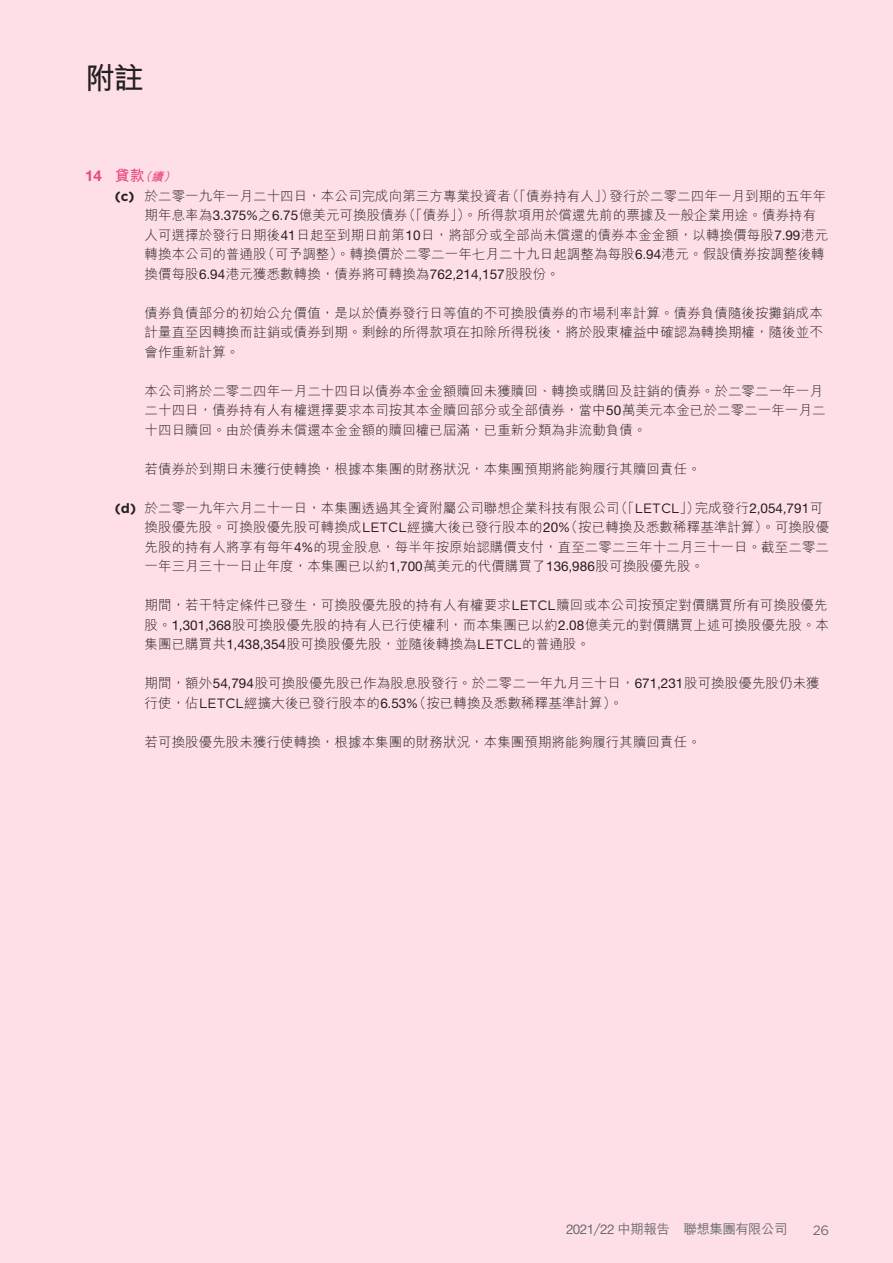
<style>
.page{position:relative;width:893px;height:1263px;background:#ffdce5}
.page>*{position:absolute;margin:0;border:0;box-sizing:border-box;transform-origin:0 0}
.t1{font:700 30px "M Hei HK";color:#231f20}
.t2{font:700 15px "M Hei HK";color:#e94882}
.t3{font:700 15px "Helvetica Neue LT Std";color:#e94882}
.t4{font:300 13.5px/19.5px "M Hei HK";letter-spacing:.005em;color:#231f20}
.t5{font:13.5px "Helvetica Neue LT Std";letter-spacing:.005em;color:#231f20}
.t6{font:13.5px "Helvetica Neue LT Std";letter-spacing:-.04em;color:#6c6d70}
.t7{font:13.5px "Gotham";letter-spacing:.005em;color:#231f20}
.t8{font:500 13.5px "M Hei HK";letter-spacing:-.04em;color:#6c6d70}
.t9{font:700 13.5px "Gotham";color:#231f20}
.t10{font:13.5px "Gotham";color:#6c6d70}
.t11{font:italic 700 12px "M Hei HK";color:#e94882}
.s1{font-family:"Helvetica Neue LT Std";font-weight:400}
.s2{font-family:"Gotham";font-weight:400}
.s3{font-family:"M Hei HK";font-weight:300}
.s4{font-family:"Gotham"}
.s5{font-family:"M Hei HK";font-weight:500}
</style>
<div class="page">
<h1 class="t1" style="left:85px;top:56px;width:60px">附註</h1>
<p class="t3" style="left:85px;top:166px;width:18px">14</p>
<p class="t2" style="left:115px;top:165px;width:32px">貸款</p>
<p class="t11" style="left:139px;top:168px;width:18px">（</p>
<p class="t11" style="left:163px;top:168px;width:18px">(</p>
<p class="t11" style="left:151px;top:168px;width:18px">續</p>
<p class="t9" style="left:115px;top:187px;width:21px">)c(</p>
<p class="t9" style="left:115px;top:499px;width:23px">d( )</p>
<p class="t4" style="left:506px;top:186px;width:110px">（「債券持有人」）</p>
<p class="t4" style="left:145px;top:186px;width:368px">於二零一九年一月二十四日，本公司完成向第三方專業投資者</p>
<p class="t4" style="left:609px;top:186px;width:219px">發行於二零二四年一月到期的五年年</p>
<p class="t4" style="left:145px;top:205px;width:264px">期年息率為<span class="s1">3</span><span class="s2">.</span><span class="s1">375</span><span class="s2">%</span>之<span class="s1">6</span><span class="s2">.</span><span class="s1">75</span>億美元可換股債券</p>
<p class="t4" style="left:145px;top:225px;width:685px">人可選擇於發行日期後<span class="s1">41</span>日起至到期日前第<span class="s1">10</span>日，將部分或全部尚未償還的債券本金金額，以轉換價每股<span class="s1">7</span><span class="s2">.</span><span class="s1">99</span>港元</p>
<p class="t4" style="left:262px;top:244px;width:565px">（可予調整）。轉換價於二零二一年七月二十九日起調整為每股<span class="s1">6</span><span class="s2">.</span><span class="s1">94</span>港元。假設債券按調整後轉</p>
<p class="t4" style="left:402px;top:205px;width:415px">（「債券」）。所得款項用於償還先前的票據及一般企業用途。債券持有</p>
<p class="t4" style="left:145px;top:244px;width:417px">轉換本公司的普通股<br>換價每股<span class="s1">6</span><span class="s2">.</span><span class="s1">94</span>港元獲悉數轉換，債券將可轉換為<span class="s1">762</span><span class="s2">,</span><span class="s1">214</span><span class="s2">,</span><span class="s1">157</span>股股份。</p>
<p class="t4" style="left:145px;top:303px;width:680px;text-align:justify">債券負債部分的初始公允價值，是以於債券發行日等值的不可換股債券的市場利率計算。債券負債隨後按攤銷成本計量直至因轉換而註銷或債券到期。剩餘的所得款項在扣除所得稅後，將於股東權益中確認為轉換期權，隨後並不會作重新計算。</p>
<p class="t4" style="left:145px;top:381px;width:682px">本公司將於二零二四年一月二十四日以債券本金金額贖回未獲贖回、轉換或購回及註銷的債券。於二零二一年一月二十四日，債券持有人有權選擇要求本司按其本金贖回部分或全部債券，當中<span class="s1">50</span>萬美元本金已於二零二一年一月二十四日贖回。由於債券未償還本金金額的贖回權已屆滿，已重新分類為非流動負債。</p>
<p class="t4" style="left:145px;top:459px;width:558px">若債券於到期日未獲行使轉換，根據本集團的財務狀況，本集團預期將能夠履行其贖回責任。</p>
<p class="t5" style="left:695px;top:500px;width:130px"><span class="s3">完成發行</span>2<span class="s4">,</span>054<span class="s4">,</span>791<span class="s3">可</span></p>
<p class="t7" style="left:614px;top:499px;width:87px"><span class="s3">（「</span>LETCL<span class="s3">」）</span></p>
<p class="t4" style="left:145px;top:498px;width:476px">於二零一九年六月二十一日，本集團透過其全資附屬公司聯想企業科技有限公司</p>
<p class="t4" style="left:565px;top:517px;width:266px">（按已轉換及悉數稀釋基準計算）。可換股優</p>
<p class="t4" style="left:145px;top:517px;width:686px">換股優先股。可換股優先股可轉換成<span class="s2">LETCL</span>經擴大後已發行股本的<span class="s1">20</span><span class="s2">%<br></span>先股的持有人將享有每年<span class="s1">4</span><span class="s2">%</span>的現金股息，每半年按原始認購價支付，直至二零二三年十二月三十一日。截至二零二一年三月三十一日止年度，本集團已以約<span class="s1">1</span><span class="s2">,</span><span class="s1">700</span>萬美元的代價購買了<span class="s1">136</span><span class="s2">,</span><span class="s1">986</span>股可換股優先股。</p>
<p class="t4" style="left:145px;top:595px;width:686px;text-align:justify">期間，若干特定條件已發生，可換股優先股的持有人有權要求<span class="s2">LETCL</span>贖回或本公司按預定對價購買所有可換股優先股。<span class="s1">1</span><span class="s2">,</span><span class="s1">301</span><span class="s2">,</span><span class="s1">368</span>股可換股優先股的持有人已行使權利，而本集團已以約<span class="s1">2</span><span class="s2">.</span><span class="s1">08</span>億美元的對價購買上述可換股優先股。本集團已購買共<span class="s1">1</span><span class="s2">,</span><span class="s1">438</span><span class="s2">,</span><span class="s1">354</span>股可換股優先股，並隨後轉換為<span class="s2">LETCL</span>的普通股。</p>
<p class="t4" style="left:413px;top:673px;width:408px;text-indent:-268px">期間，額外<span class="s1">54</span><span class="s2">,</span><span class="s1">794</span>股可換股優先股已作為股息股發行。於二零二一年九月三十日，<span class="s1">671</span><span class="s2">,</span><span class="s1">231</span>股可換股優先股仍未獲（按已轉換及悉數稀釋基準計算。(</p>
<p class="t4" style="left:145px;top:693px;width:275px">行使，佔<span class="s2">LETCL</span>經擴大後已發行股本的<span class="s1">6</span><span class="s2">.</span><span class="s1">53</span><span class="s2">%</span></p>
<p class="t4" style="left:145px;top:732px;width:558px">若可換股優先股未獲行使轉換，根據本集團的財務狀況，本集團預期將能夠履行其贖回責任。</p>
<p class="t6" style="left:566px;top:1221px;width:106px">2021<span class="s4">/</span>22 <span class="s5">中期報告</span></p>
<p class="t8" style="left:683px;top:1219px;width:106px">聯想集團有限公司</p>
<p class="t10" style="left:813px;top:1221px;width:18px">26</p>
</div>
